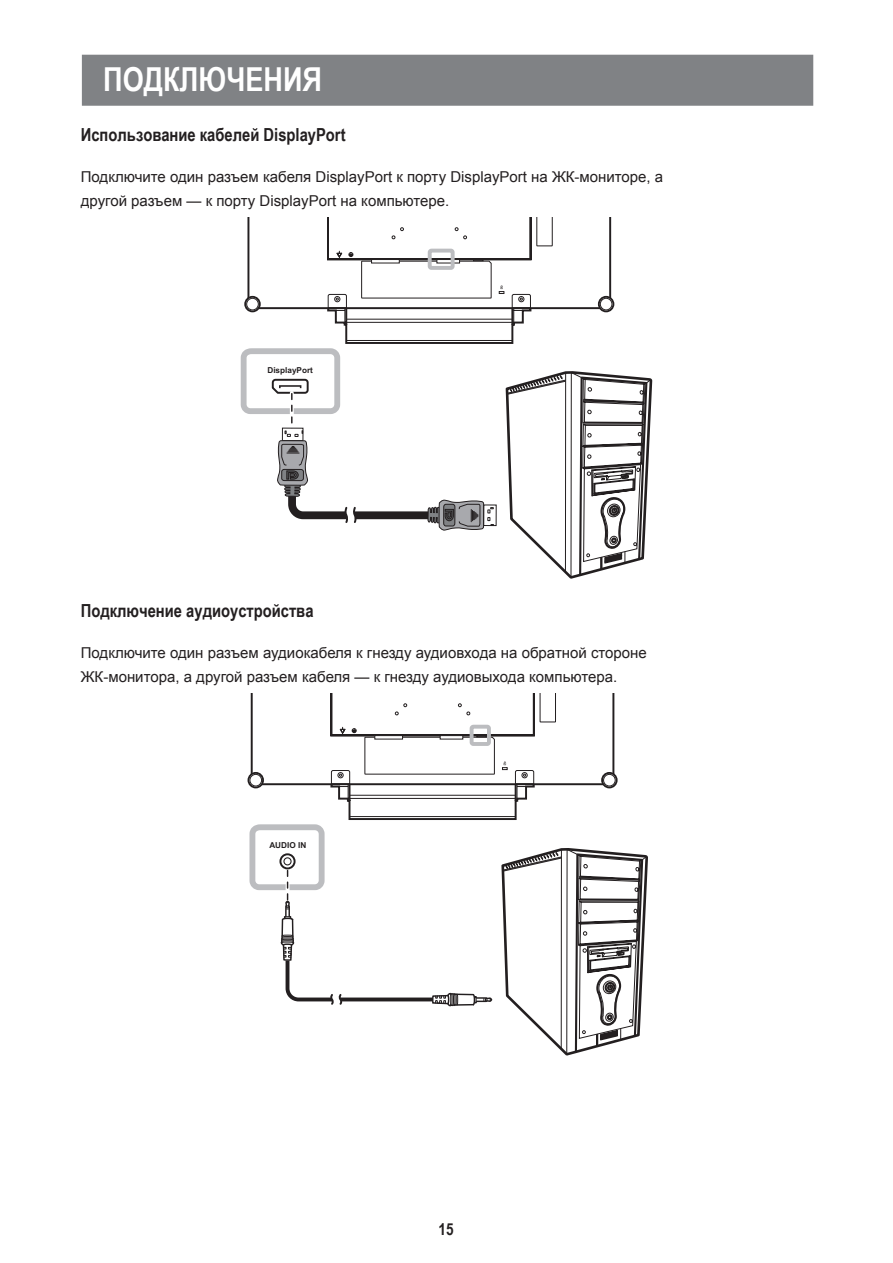
<style>
.page{position:relative;width:893px;height:1263px;background:#fff}
.page>*{position:absolute;margin:0;border:0;box-sizing:border-box;transform-origin:0 0}
.t1{font:700 33px "Arial Narrow";color:#fff}
.t2{font:700 18px "Arial Narrow";color:#231f20}
.t3{font:700 16.5px "Arial Narrow";color:#231f20}
.t4{font:15px/24px "Arial";color:#231f20}
.t5{font:700 8.25px "Arial";color:#231f20}
</style>
<div class="page">
<div style="left:82px;top:55px;width:731px;height:51px;background:#808285;border:2px solid #808285"></div>
<svg style="left:241px;top:217px;width:411px;height:362px"></svg>
<svg style="left:247px;top:693px;width:401px;height:362px"></svg>
<h1 class="t1" style="left:103px;top:54px;width:220px">ПОДКЛЮЧЕНИЯ</h1>
<p class="t2" style="left:81px;top:121px;width:266px">Использование кабелей DisplayPort</p>
<p class="t4" style="left:81px;top:165px;width:584px">Подключите один разъем кабеля DisplayPort к порту DisplayPort на ЖК-мониторе, а другой разъем — к порту DisplayPort на компьютере.</p>
<p class="t5" style="left:267px;top:364px;width:47px">DisplayPort</p>
<p class="t2" style="left:81px;top:597px;width:234px">Подключение аудиоустройства</p>
<p class="t4" style="left:81px;top:641px;width:568px">Подключите один разъем аудиокабеля к гнезду аудиовхода на обратной стороне<br>ЖК-монитора, а другой разъем кабеля — к гнезду аудиовыхода компьютера.</p>
<p class="t5" style="left:269px;top:840px;width:38px">AUDIO IN</p>
<p class="t3" style="left:439px;top:1216px;width:17px">15</p>
</div>
